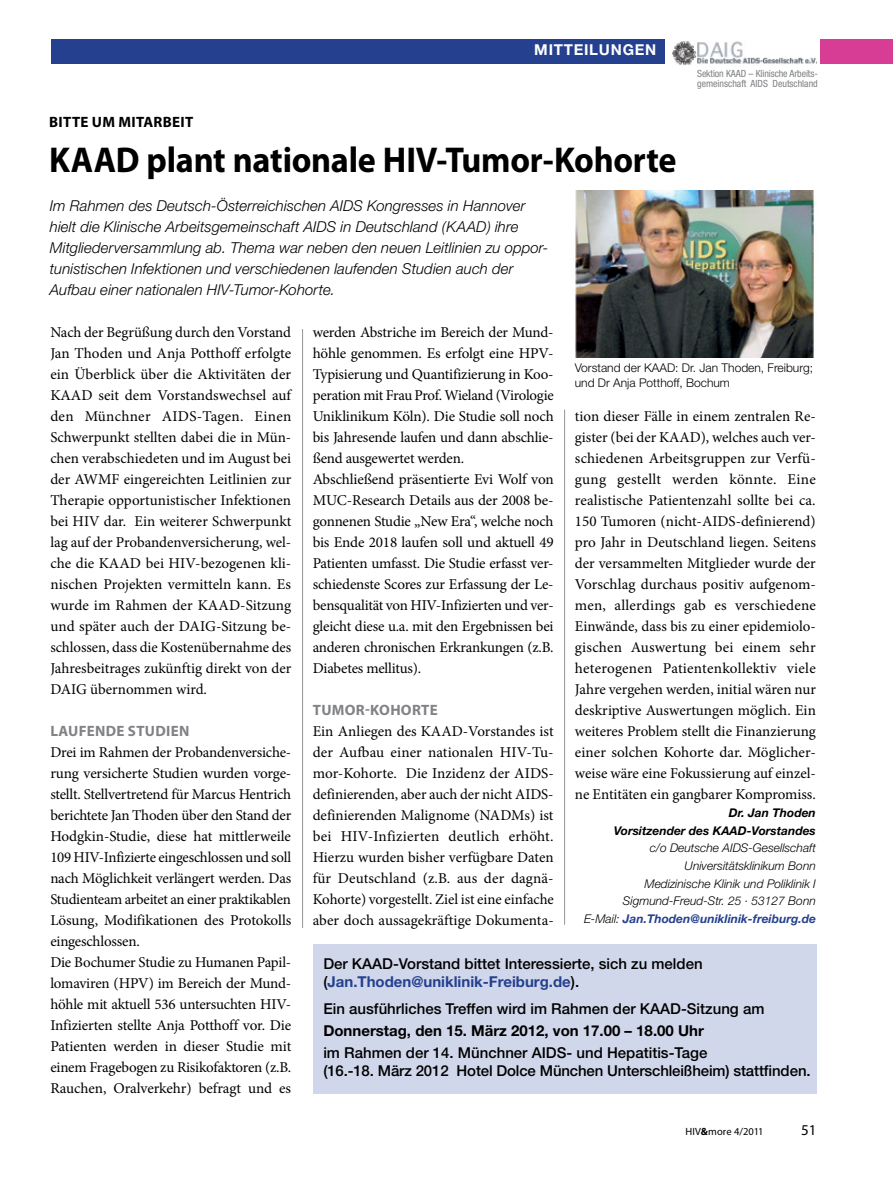
<style>
.page{position:relative;width:893px;height:1191px;background:#fff}
.page>*{position:absolute;margin:0;border:0;box-sizing:border-box;transform-origin:0 0}
.t1{font:700 36px "Myriad Pro";letter-spacing:-.005em;color:#000;scale:.95 1}
.t2{font:15px/21px "Minion Pro";letter-spacing:-.015em;color:#000;text-align:justify}
.t3{font:italic 300 15px/21px "Helvetica Neue";letter-spacing:.005em;color:#000}
.t4{font:500 15px/18px "Helvetica Neue";color:#000}
.t5{font:700 15px "Helvetica Neue";color:#000}
.t6{font:700 15px "Myriad Pro";letter-spacing:.02em;color:#808285}
.t7{font:700 15px "Myriad Pro";letter-spacing:.02em;color:#000}
.t8{font:700 15px "Helvetica Neue";color:#fff}
.t9{font:15px "Myriad Pro";color:#000}
.t10{font:italic 300 12px/17.7px "Helvetica Neue";color:#000;text-align:right}
.t11{font:300 12px/14.4px "Helvetica Neue";color:#000}
.t12{font:italic 700 12px/17.7px "Helvetica Neue";color:#000;text-align:right}
.t13{font:10.5px "Myriad Pro";letter-spacing:.01em;color:#000}
.t14{font:condensed 9.9px/10.1px "Helvetica Neue";color:#7e8083}
.s1{font-weight:700;color:#25408f}
.s2{font-weight:700}
</style>
<div class="page">
<div style="left:821px;top:39px;width:72px;height:25px;background:#d83d96"></div>
<div style="left:51px;top:39px;width:613px;height:25px;background:#25408f"></div>
<img style="left:672px;top:41px;width:145px;height:24px">
<hr style="left:564px;top:409px;width:1px;height:515px;background:#939598">
<hr style="left:302px;top:329px;width:1px;height:599px;background:#939598">
<div style="left:314px;top:944px;width:503px;height:149px;background:#d1d7ea"></div>
<img style="left:575px;top:190px;width:239px;height:168px">
<p class="t8" style="left:534px;top:40px;width:124px">Mitteilungen</p>
<p class="t7" style="left:49px;top:112px;width:145px">BITTE UM MITARBEIT</p>
<h1 class="t1" style="left:49px;top:136px;width:48px">KAAD</h1>
<h1 class="t1" style="left:146px;top:136px;width:560px">PLANT NATIONALE HIV-TUMOR-KOHORTE</h1>
<p class="t14" style="left:697px;top:68px;width:122px">Sektion KAAD – Klinische Arbeits&shy;gemeinschaft AIDS Deutschland</p>
<p class="t3" style="left:50px;top:195px;width:500px">Im Rahmen des Deutsch-Österreichischen AIDS Kongresses in Hannover hielt die Klinische Arbeitsgemeinschaft AIDS in Deutschland (KAAD) ihre Mitgliederversammlung ab. Thema war neben den neuen Leitlinien zu oppor&shy;tunistischen Infektionen und verschiedenen laufenden Studien auch der Aufbau einer nationalen HIV-Tumor-Kohorte.</p>
<p class="t2" style="left:50px;top:322px;width:243px">Nach der Begrüßung durch den Vorstand Jan Thoden und Anja Potthoff erfolgte ein Überblick über die Aktivitäten der KAAD seit dem Vorstandswechsel auf den Münchner AIDS-Tagen. Einen Schwerpunkt stellten dabei die in Mün&shy;chen verabschiedeten und im August bei der AWMF eingereichten Leitlinien zur Therapie opportunistischer Infektionen bei HIV dar. Ein weiterer Schwerpunkt lag auf der Probandenversicherung, wel&shy;che die KAAD bei HIV-bezogenen kli&shy;nischen Projekten vermitteln kann. Es wurde im Rahmen der KAAD-Sitzung und später auch der DAIG-Sitzung be&shy;schlossen, dass die Kostenübernahme des Jahresbeitrages zukünftig direkt von der DAIG übernommen wird.</p>
<p class="t6" style="left:50px;top:721px;width:140px">LAUFENDE STUDIEN</p>
<p class="t2" style="left:50px;top:742px;width:243px;text-align:left">Drei im Rahmen der Probandenversiche&shy;rung versicherte Studien wurden vorge&shy;stellt. Stellvertretend für Marcus Hentrich berichtete Jan Thoden über den Stand der Hodgkin-Studie, diese hat mittlerweile 109 HIV-Infizierte eingeschlossen und soll nach Möglichkeit verlängert werden. Das Studienteam arbeitet an einer praktikablen Lösung, Modifikationen des Protokolls eingeschlossen.<br>Die Bochumer Studie zu Humanen Papil&shy;lomaviren (HPV) im Bereich der Mund&shy;höhle mit aktuell 536 untersuchten HIV-Infizierten stellte Anja Potthoff vor. Die Patienten werden in dieser Studie mit einem Fragebogen zu Risikofaktoren (z.B.<br>Rauchen, Oralverkehr) befragt und es</p>
<p class="t2" style="left:313px;top:322px;width:243px;text-align:left">werden Abstriche im Bereich der Mund&shy;höhle genommen. Es erfolgt eine HPV-Typisierung und Quantifizierung in Koo&shy;peration mit Frau Prof. Wieland (Virologie Uniklinikum Köln). Die Studie soll noch bis Jahresende laufen und dann abschlie&shy;ßend ausgewertet werden.<br>Abschließend präsentierte Evi Wolf von MUC-Research Details aus der 2008 be&shy;gonnenen Studie „New Era“, welche noch bis Ende 2018 laufen soll und aktuell 49<br>Patienten umfasst. Die Studie erfasst ver&shy;schiedenste Scores zur Erfassung der Le&shy;bensqualität von HIV-Infizierten und ver&shy;gleicht diese u.a. mit den Ergebnissen bei anderen chronischen Erkrankungen (z.B.<br>Diabetes mellitus).</p>
<p class="t6" style="left:313px;top:700px;width:126px">TUMOR-KOHORTE</p>
<p class="t2" style="left:313px;top:721px;width:243px">Ein Anliegen des KAAD-Vorstandes ist der Aufbau einer nationalen HIV-Tu&shy;mor-Kohorte. Die Inzidenz der AIDS&shy;definierenden, aber auch der nicht AIDS&shy;definierenden Malignome (NADMs) ist bei HIV-Infizierten deutlich erhöht.<br>Hierzu wurden bisher verfügbare Daten für Deutschland (z.B. aus der dagnä-Kohorte) vorgestellt. Ziel ist eine einfache aber doch aussagekräftige Dokumenta-</p>
<p class="t11" style="left:575px;top:360px;width:240px">Vorstand der KAAD: Dr. Jan Thoden, Freiburg; und Dr Anja Potthoff, Bochum</p>
<p class="t2" style="left:575px;top:406px;width:243px">tion dieser Fälle in einem zentralen Re&shy;gister (bei der KAAD), welches auch ver&shy;schiedenen Arbeitsgruppen zur Verfü&shy;gung gestellt werden könnte. Eine realistische Patientenzahl sollte bei ca.<br>150 Tumoren (nicht-AIDS-definierend) pro Jahr in Deutschland liegen. Seitens der versammelten Mitglieder wurde der Vorschlag durchaus positiv aufgenom&shy;men, allerdings gab es verschiedene Einwände, dass bis zu einer epidemiolo&shy;gischen Auswertung bei einem sehr heterogenen Patientenkollektiv viele Jahre vergehen werden, initial wären nur deskriptive Auswertungen möglich. Ein weiteres Problem stellt die Finanzierung einer solchen Kohorte dar. Möglicher&shy;weise wäre eine Fokussierung auf einzel&shy;ne Entitäten ein gangbarer Kompromiss.</p>
<p class="t12" style="left:614px;top:803px;width:204px">Dr. Jan Thoden<br>Vorsitzender des KAAD-Vorstandes</p>
<p class="t10" style="left:584px;top:839px;width:233px">c/o Deutsche AIDS-Gesellschaft Universitätsklinikum Bonn<br>Medizinische Klinik und Poliklinik I Sigmund-Freud-Str. 25 · 53127 Bonn<br>E-Mail: <span class="s1">Jan.Thoden@uniklinik-freiburg.de</span></p>
<p class="t4" style="left:323px;top:954px;width:381px">Der KAAD-Vorstand bittet Interessierte, sich zu melden (<span class="s1">Jan.Thoden@uniklinik-Freiburg.de</span>).</p>
<p class="t4" style="left:323px;top:999px;width:442px">Ein ausführliches Treffen wird im Rahmen der KAAD-Sitzung am</p>
<p class="t5" style="left:323px;top:1021px;width:382px">Donnerstag, den 15. März 2012, von 17.00 – 18.00 Uhr</p>
<p class="t4" style="left:323px;top:1043px;width:489px">im Rahmen der 14. Münchner AIDS- und Hepatitis-Tage<br>(16.-18. März 2012 Hotel Dolce München Unterschleißheim) stattfinden.</p>
<p class="t13" style="left:685px;top:1125px;width:80px">HIV<span class="s2">&amp;</span>more 4/2011</p>
<p class="t9" style="left:801px;top:1121px;width:17px">51</p>
</div>
